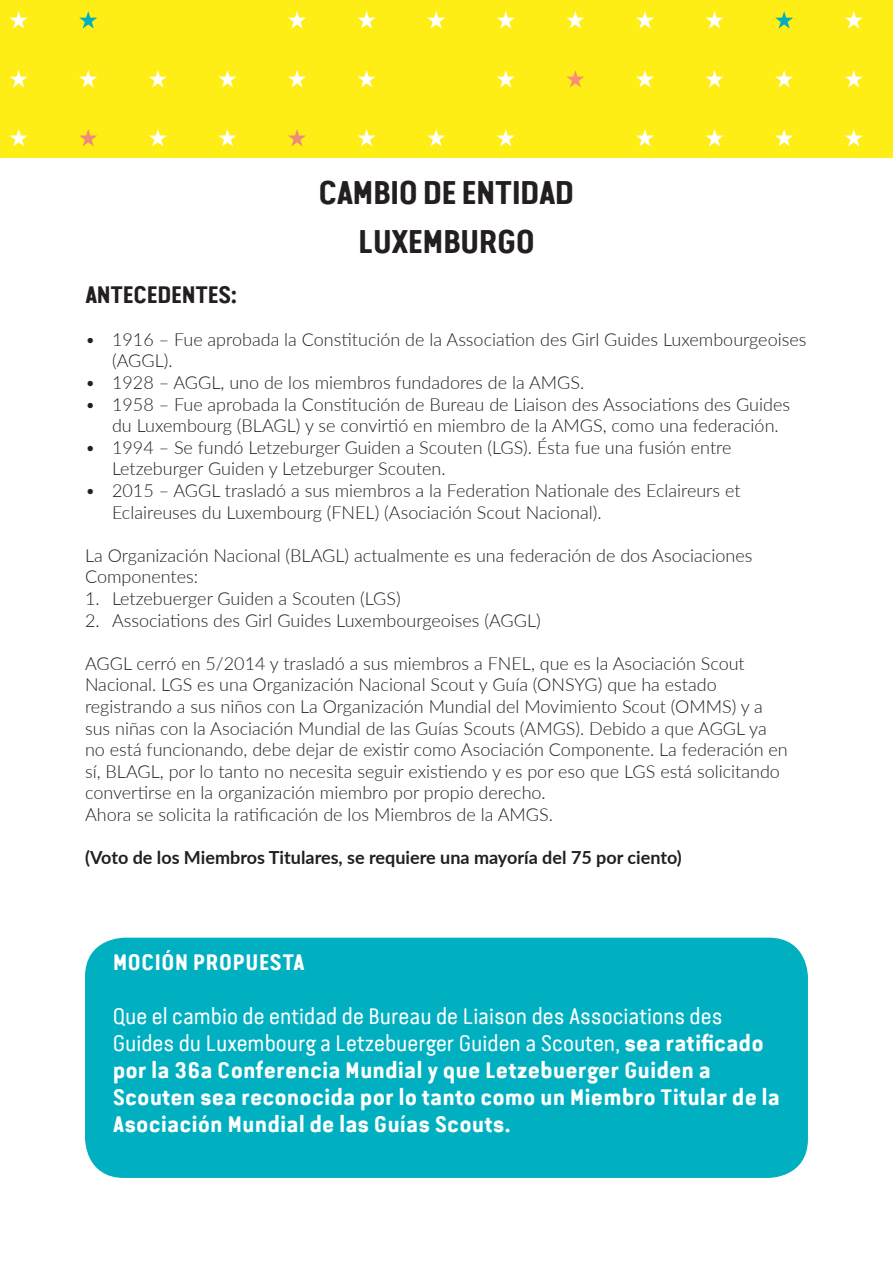
<style>
.page{position:relative;width:893px;height:1263px;background:#fff}
.page>*{position:absolute;margin:0;border:0;box-sizing:border-box;transform-origin:0 0}
.t1{font:700 33px "Van Condensed Pro";letter-spacing:-.04em;color:#231f20}
.t2{font:700 24px "Van Condensed Pro";letter-spacing:-.04em;color:#231f20}
.t3{font:700 22.5px/27px "Van Condensed Pro";color:#fff}
.t4{font:300 18px/21.6px "Lato";color:#231f20}
.t5{font:700 18px "Lato";color:#231f20}
.s1{font-weight:400}
</style>
<div class="page">
<div style="left:0;top:0;width:893px;height:157px;background:#ffed16"></div>
<svg style="left:10px;top:11px;width:18px;height:18px"></svg>
<svg style="left:10px;top:70px;width:18px;height:18px"></svg>
<svg style="left:10px;top:129px;width:18px;height:17px"></svg>
<svg style="left:79px;top:11px;width:18px;height:18px"></svg>
<svg style="left:79px;top:70px;width:18px;height:18px"></svg>
<svg style="left:79px;top:129px;width:18px;height:17px"></svg>
<svg style="left:149px;top:70px;width:18px;height:18px"></svg>
<svg style="left:149px;top:129px;width:18px;height:17px"></svg>
<svg style="left:218px;top:70px;width:18px;height:18px"></svg>
<svg style="left:218px;top:129px;width:18px;height:17px"></svg>
<svg style="left:288px;top:11px;width:18px;height:18px"></svg>
<svg style="left:288px;top:70px;width:18px;height:18px"></svg>
<svg style="left:288px;top:129px;width:18px;height:17px"></svg>
<svg style="left:357px;top:11px;width:19px;height:18px"></svg>
<svg style="left:357px;top:70px;width:19px;height:18px"></svg>
<svg style="left:357px;top:129px;width:19px;height:17px"></svg>
<svg style="left:636px;top:11px;width:18px;height:18px"></svg>
<svg style="left:636px;top:70px;width:18px;height:18px"></svg>
<svg style="left:636px;top:129px;width:18px;height:17px"></svg>
<svg style="left:427px;top:11px;width:18px;height:18px"></svg>
<svg style="left:427px;top:129px;width:18px;height:17px"></svg>
<svg style="left:497px;top:11px;width:18px;height:18px"></svg>
<svg style="left:497px;top:70px;width:18px;height:18px"></svg>
<svg style="left:497px;top:129px;width:18px;height:17px"></svg>
<svg style="left:566px;top:11px;width:18px;height:18px"></svg>
<svg style="left:566px;top:70px;width:18px;height:18px"></svg>
<svg style="left:705px;top:11px;width:19px;height:18px"></svg>
<svg style="left:705px;top:70px;width:19px;height:18px"></svg>
<svg style="left:705px;top:129px;width:19px;height:17px"></svg>
<svg style="left:775px;top:11px;width:18px;height:18px"></svg>
<svg style="left:775px;top:70px;width:18px;height:18px"></svg>
<svg style="left:775px;top:129px;width:18px;height:17px"></svg>
<svg style="left:845px;top:11px;width:18px;height:18px"></svg>
<svg style="left:845px;top:70px;width:18px;height:18px"></svg>
<svg style="left:845px;top:129px;width:18px;height:17px"></svg>
<div style="left:86px;top:938px;width:721px;height:239px;background:#00b0c0;border-radius:38px"></div>
<div style="left:85px;top:938px;width:723px;height:240px;border:2px solid #00b0c0;border-radius:38px"></div>
<p class="t1" style="left:318px;top:167px;width:258px">CAMBIO DE ENTIDAD</p>
<p class="t1" style="left:358px;top:217px;width:179px">LUXEMBURGO</p>
<p class="t2" style="left:85px;top:276px;width:154px">ANTECEDENTES:</p>
<p class="t4" style="left:112px;top:328px;width:696px;text-indent:-27px">• 1916 – Fue aprobada la Constitución de la Association des Girl Guides Luxembourgeoises (AGGL).</p>
<p class="t4" style="left:85px;top:371px;width:501px">• 1928 – AGGL, uno de los miembros fundadores de la AMGS.</p>
<p class="t4" style="left:112px;top:393px;width:679px;text-indent:-27px">• 1958 – Fue aprobada la Constitución de Bureau de Liaison des Associations des Guides du Luxembourg (BLAGL) y se convirtió en miembro de la AMGS, como una federación.</p>
<p class="t4" style="left:112px;top:436px;width:621px;text-indent:-27px">• 1994 – Se fundó Letzeburger Guiden a Scouten (LGS). Ésta fue una fusión entre<br>Letzeburger Guiden y Letzeburger Scouten.</p>
<p class="t4" style="left:112px;top:479px;width:630px;text-indent:-27px">• 2015 – AGGL trasladó a sus miembros a la Federation Nationale des Eclaireurs et<br>Eclaireuses du Luxembourg (FNEL) (Asociación Scout Nacional).</p>
<p class="t4" style="left:85px;top:544px;width:669px">La Organización Nacional (BLAGL) actualmente es una federación de dos Asociaciones<br>Componentes:</p>
<p class="t4" style="left:85px;top:587px;width:317px">11. Letzebuerger Guiden a Scouten (LGS)</p>
<p class="t4" style="left:85px;top:609px;width:457px">22. Associations des Girl Guides Luxembourgeoises (AGGL)</p>
<p class="t4" style="left:85px;top:652px;width:704px">AGGL cerró en 5/2014 y trasladó a sus miembros a FNEL, que es la Asociación Scout Nacional. LGS es una Organización Nacional Scout y Guía (ONSYG) que ha estado registrando a sus niños con La Organización Mundial del Movimiento Scout (OMMS) y a sus niñas con la Asociación Mundial de las Guías Scouts (AMGS). Debido a que AGGL ya no está funcionando, debe dejar de existir como Asociación Componente. La federación en sí, BLAGL, por lo tanto no necesita seguir existiendo y es por eso que LGS está solicitando convertirse en la organización miembro por propio derecho.</p>
<p class="t4" style="left:85px;top:803px;width:469px">Ahora se solicita la ratificación de los Miembros de la AMGS.</p>
<p class="t5" style="left:85px;top:844px;width:598px">(Voto de los Miembros Titulares, se requiere una mayoría del 75 por ciento)</p>
<p class="t3" style="left:113px;top:947px;width:194px">MOCIÓN PROPUESTA</p>
<p class="t3" style="left:113px;top:1001px;width:669px"><span class="s1">Que el cambio de entidad de Bureau de Liaison des Associations des Guides du Luxembourg a Letzebuerger Guiden a Scouten,</span> sea ratificado por la 36a Conferencia Mundial y que Letzebuerger Guiden a Scouten sea reconocida por lo tanto como un Miembro Titular de la Asociación Mundial de las Guías Scouts.</p>
</div>
